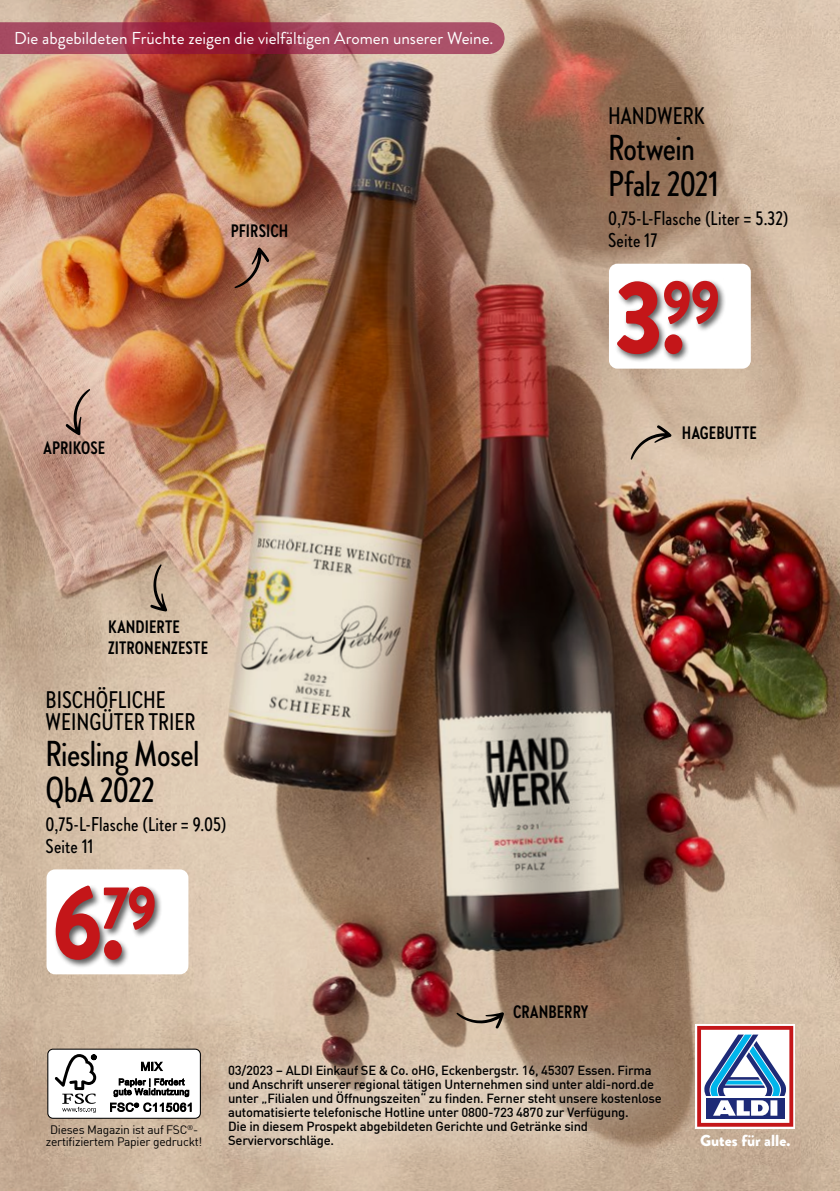
<style>
.page{position:relative;width:840px;height:1191px;background:#fff}
.page>*{position:absolute;margin:0;border:0;box-sizing:border-box;transform-origin:0 0}
.t1{font:900 104px "Brandon Grotesque";color:#c41619;scale:.9 1}
.t2{font:500 36px/36px "Brandon Grotesque Cond";letter-spacing:-.015em;color:#000}
.t3{font:500 24px/22px "Brandon Grotesque Cond";color:#000}
.t4{font:500 20px/22px "Brandon Grotesque Cond";letter-spacing:.01em;color:#000}
.t5{font:700 18px/21.6px "Brandon Grotesque Cond";letter-spacing:.005em;color:#000}
.t6{font:17.2px "Brandon Grotesque";color:#fff}
.t7{font:900 16px "Brandon Grotesque";color:#fff}
.t8{font:500 13px/14px "DINPR Ofor BRM";letter-spacing:-.02em;color:#000}
.t9{font:12px/12px "DINPR Ofor BRM";letter-spacing:-.02em;color:#000;text-align:center}
</style>
<div class="page">
<img style="left:0;top:0;width:839px;height:1191px">
<svg style="left:234px;top:247px;width:35px;height:41px"></svg>
<svg style="left:150px;top:564px;width:17px;height:47px"></svg>
<svg style="left:66px;top:389px;width:24px;height:46px"></svg>
<svg style="left:456px;top:1012px;width:47px;height:16px"></svg>
<svg style="left:630px;top:425px;width:41px;height:35px"></svg>
<div style="left:608px;top:264px;width:142px;height:105px;background:#fff;border-radius:8px"></div>
<div style="left:614px;top:278px;width:111px;height:84px;background:#000;opacity:.64"></div>
<div style="left:46px;top:869px;width:142px;height:105px;background:#fff;border-radius:8px"></div>
<div style="left:53px;top:884px;width:109px;height:84px;background:#000;opacity:.64"></div>
<svg style="left:694px;top:1024px;width:100px;height:104px"></svg>
<svg style="left:696px;top:1026px;width:96px;height:100px"></svg>
<svg style="left:0;top:22px;width:504px;height:32px;background:#a13d55"></svg>
<svg style="left:193px;top:1030px;width:499px;height:152px;background:#c7b09a"></svg>
<div style="left:48px;top:1049px;width:152px;height:69px;background:#fff;border-radius:5px"></div>
<div style="left:47px;top:1048px;width:154px;height:70px;border:1px solid #000;border-radius:5px"></div>
<svg style="left:55px;top:1054px;width:42px;height:58px"></svg>
<svg style="left:141px;top:1061px;width:22px;height:11px"></svg>
<svg style="left:110px;top:1078px;width:81px;height:34px"></svg>
<h3 class="t6" style="left:14px;top:27px;width:480px">Die abgebildeten Früchte zeigen die vielfältigen Aromen unserer Weine.</h3>
<h3 class="t5" style="left:44px;top:437px;width:63px">APRIKOSE</h3>
<h3 class="t5" style="left:230px;top:220px;width:59px">PFIRSICH</h3>
<h3 class="t3" style="left:608px;top:105px;width:98px">HANDWERK</h3>
<h2 class="t2" style="left:608px;top:130px;width:112px">Rotwein<br>Pfalz 2021</h2>
<h3 class="t4" style="left:608px;top:207px;width:181px">0,75-L-Flasche (Liter = 5.32)<br>Seite 17</h3>
<h1 class="t1" style="left:614px;top:243px;width:118px">3.<sup>99</sup></h1>
<h3 class="t5" style="left:681px;top:421px;width:76px">HAGEBUTTE</h3>
<h3 class="t5" style="left:108px;top:615px;width:101px">KANDIERTE<br>ZITRONENZESTE</h3>
<h3 class="t3" style="left:46px;top:688px;width:151px">BISCHÖFLICHE<br>WEINGÜTER TRIER</h3>
<h2 class="t2" style="left:46px;top:735px;width:155px">Riesling Mosel<br>QbA 2022</h2>
<h3 class="t4" style="left:46px;top:812px;width:182px">0,75-L-Flasche (Liter = 9.05)<br>Seite 11</h3>
<h1 class="t1" style="left:52px;top:849px;width:117px">6.<sup>79</sup></h1>
<h3 class="t5" style="left:513px;top:1001px;width:77px">CRANBERRY</h3>
<p class="t9" style="left:46px;top:1123px;width:158px">Dieses Magazin ist auf FSC<sup>®</sup>- zertifiziertem Papier gedruckt!</p>
<p class="t8" style="left:228px;top:1062px;width:435px">03/2023 – ALDI Einkauf SE &amp; Co. oHG, Eckenbergstr. 16, 45307 Essen. Firma und Anschrift unserer regional tätigen Unternehmen sind unter aldi-nord.de unter „Filialen und Öffnungszeiten“ zu finden. Ferner steht unsere kostenlose automatisierte telefonische Hotline unter 0800-723 4870 zur Verfügung.<br>Die in diesem Prospekt abgebildeten Gerichte und Getränke sind Serviervorschläge.</p>
<p class="t7" style="left:699px;top:1128px;width:92px">Gutes für alle.</p>
</div>
